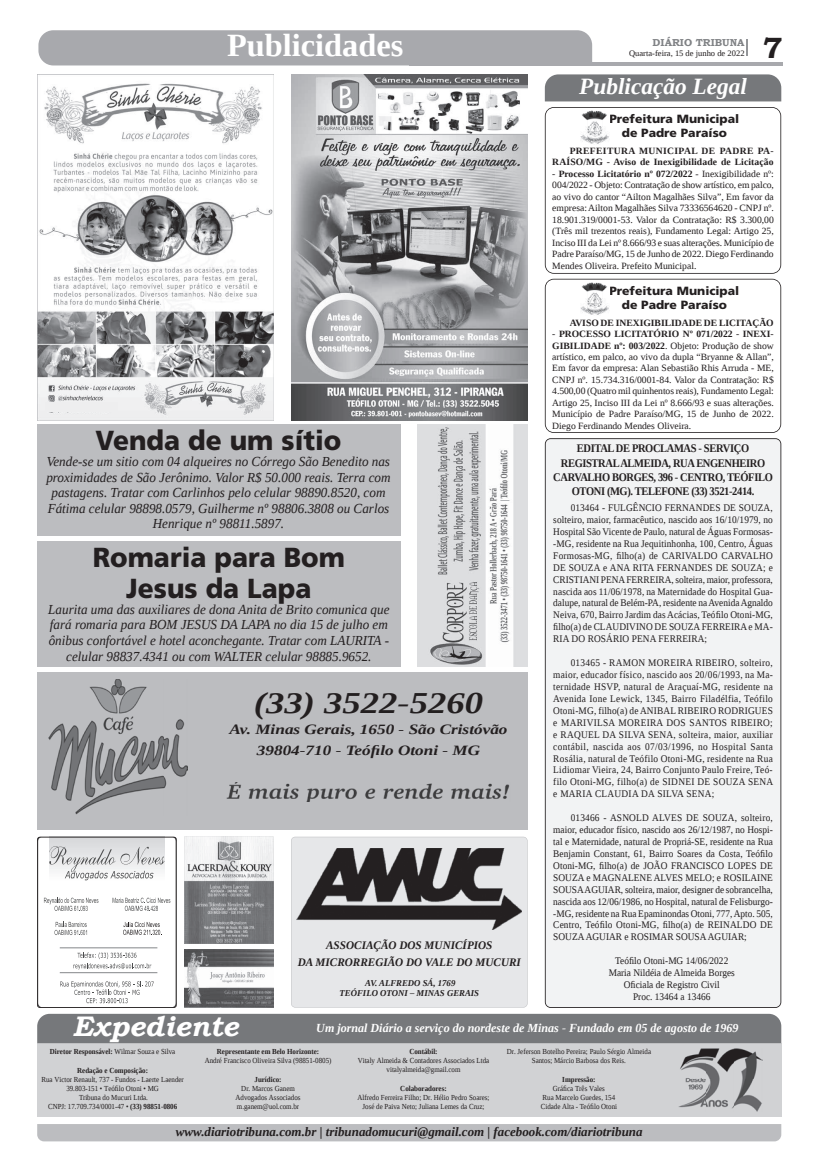
<style>
.page{position:relative;width:821px;height:1166px;background:#fff}
.page>*{position:absolute;margin:0;border:0;box-sizing:border-box;transform-origin:0 0}
.t1{font:700 32.38px "Liberation Serif";color:#fff}
.t2{font:italic 700 30.36px "Liberation Serif";color:#231f20;scale:1.21 1}
.t3{font:700 29.31px "Bookman Old Style";color:#231f20}
.t4{font:italic 700 28.26px "Bookman Old Style";color:#fff}
.t5{font:900 27.56px/31.2px "Frutiger LT Std";color:#231f20;text-align:center;scale:.95 1}
.t6{font:italic 700 23.28px "Liberation Serif";color:#fff}
.t7{font:italic 700 14.17px/20.7px "Liberation Serif";color:#231f20;text-align:center;scale:1.21 1}
.t8{font:italic 13.74px/15.6px "Liberation Serif";color:#231f20;text-align:center;scale:.95 1}
.t9{font:italic 700 12.95px "Liberation Serif";color:#231f20}
.t10{font:italic 700 12.34px "Liberation Serif";color:#fff}
.t11{font:900 11.9px/14.3px "Frutiger LT Std";color:#231f20;text-align:center}
.t12{font:700 11.55px/14.4px "Liberation Serif";letter-spacing:-.035em;color:#231f20;text-align:center;scale:.91 1}
.t13{font:italic 700 11.46px/16.6px "Liberation Serif";color:#231f20;text-align:center}
.t14{font:10.06px/11.9px "Liberation Serif";letter-spacing:.005em;color:#231f20;text-align:justify;scale:.93 1}
.t15{font:700 10.06px "Bookman Old Style";color:#808285}
.t16{font:9.54px/11.5px "Liberation Serif";color:#231f20;text-align:justify}
.t17{font:700 9.54px/11.5px "Liberation Serif";letter-spacing:.015em;color:#231f20;text-align:right}
.t18{font:italic 700 9.01px/9.9px "Liberation Serif";color:#231f20;text-align:center}
.t19{font:8.4px "Liberation Serif";color:#231f20}
.t20{font:7.7px/9.2px "Liberation Serif";color:#231f20;text-align:center;scale:.91 1}
.t21{font:700 7.7px "Liberation Serif";color:#231f20;scale:.91 1}
.s1{font-weight:700}
.s2{font-weight:400}
</style>
<div class="page">
<hr style="left:409px;top:62px;width:374px;height:3px;background:#a8a9ad">
<div style="left:38px;top:30px;width:554px;height:35px;background:#a8a9ad"></div>
<svg style="left:747px;top:39px;width:1px;height:17px"></svg>
<div style="left:37px;top:1124px;width:744px;height:17px;background:#bcbdc0"></div>
<div style="left:545px;top:74px;width:236px;height:27px;background:#76787b"></div>
<svg style="left:545px;top:107px;width:236px;height:167px"></svg>
<img style="left:581px;top:110px;width:29px;height:34px">
<svg style="left:545px;top:279px;width:236px;height:154px"></svg>
<img style="left:581px;top:281px;width:29px;height:35px">
<svg style="left:37px;top:837px;width:140px;height:171px"></svg>
<svg style="left:184px;top:837px;width:90px;height:106px"></svg>
<img style="left:184px;top:949px;width:90px;height:59px">
<div style="left:291px;top:837px;width:237px;height:170px;background:#e6e7e9"></div>
<img style="left:297px;top:848px;width:225px;height:81px">
<div style="left:37px;top:1043px;width:744px;height:73px;background:#d1d2d4"></div>
<div style="left:37px;top:1014px;width:744px;height:29px;background:#76787b"></div>
<div style="left:545px;top:438px;width:236px;height:570px;background:#f2f3f4"></div>
<img style="left:678px;top:1049px;width:85px;height:62px">
<img style="left:291px;top:74px;width:236px;height:346px">
<img style="left:37px;top:74px;width:237px;height:346px">
<img style="left:46px;top:402px;width:72px;height:10px">
<div style="left:37px;top:672px;width:490px;height:157px;background:#bcbdc0"></div>
<img style="left:48px;top:679px;width:139px;height:136px">
<img style="left:227px;top:782px;width:283px;height:20px">
<div style="left:37px;top:425px;width:364px;height:111px;background:#bcbdc0"></div>
<div style="left:37px;top:541px;width:364px;height:126px;background:#bcbdc0"></div>
<img style="left:418px;top:425px;width:109px;height:242px">
<h1 class="t1" style="left:227px;top:24px;width:178px">Publicidades</h1>
<h3 class="t5" style="left:96px;top:425px;width:260px">Venda de um sítio</h3>
<p class="t8" style="left:46px;top:453px;width:364px">Vende-se um sitio com 04 alqueires no Córrego São Benedito nas proximidades de São Jerônimo. Valor R$ 50.000 reais. Terra com pastagens. Tratar com Carlinhos pelo celular 98890.8520, com Fátima celular 98898.0579, Guilherme nº 98806.3808 ou Carlos Henrique nº 98811.5897.</p>
<h3 class="t5" style="left:93px;top:542px;width:267px">Romaria para Bom<br>Jesus da Lapa</h3>
<h3 class="t8" style="left:48px;top:601px;width:361px">Laurita uma das auxiliares de dona Anita de Brito comunica que fará romaria para BOM JESUS DA LAPA no dia 15 de julho em ônibus confortável e hotel aconchegante. Tratar com LAURITA - celular 98837.4341 ou com WALTER celular 98885.9652.</h3>
<h2 class="t2" style="left:254px;top:683px;width:191px">(33) 3522-5260</h2>
<h3 class="t7" style="left:230px;top:719px;width:231px">Av. Minas Gerais, 1650 - São Cristóvão<br>39804-710 - Teófilo Otoni - MG</h3>
<p class="t13" style="left:298px;top:937px;width:225px">ASSOCIAÇÃO DOS MUNICÍPIOS<br>DA MICRORREGIÃO DO VALE DO MUCURI</p>
<p class="t18" style="left:340px;top:978px;width:141px">AV. ALFREDO SÁ, 1769<br>TEÓFILO OTONI – MINAS GERAIS</p>
<p class="t15" style="left:653px;top:35px;width:93px">DIÁRIO TRIBUNA</p>
<p class="t19" style="left:629px;top:48px;width:117px">Quarta-feira, 15 de junho de 2022</p>
<h3 class="t6" style="left:579px;top:71px;width:169px">Publicação Legal</h3>
<p class="t11" style="left:609px;top:112px;width:131px">Prefeitura Municipal de Padre Paraíso</p>
<h3 class="t3" style="left:763px;top:27px;width:21px">7</h3>
<p class="t17" style="left:552px;top:145px;width:223px">PREFEITURA MUNICIPAL DE PADRE PA-<br>RAÍSO/MG - Aviso de Inexigibilidade de Licitação</p>
<p class="t16" style="left:552px;top:168px;width:223px"><span class="s1">- Processo Licitatório nº 072/2022</span> - Inexigibilidade nº:<br>004/2022 - Objeto: Contratação de show artístico, em palco, ao vivo do cantor “Ailton Magalhães Silva”, Em favor da empresa: Ailton Magalhães Silva 73336564620 - CNPJ nº.<br>18.901.319/0001-53. Valor da Contratação: R$ 3.300,00 (Três mil trezentos reais), Fundamento Legal: Artigo 25, Inciso III da Lei nº 8.666/93 e suas alterações. Município de Padre Paraíso/MG, 15 de Junho de 2022. Diego Ferdinando Mendes Oliveira. Prefeito Municipal.</p>
<p class="t11" style="left:609px;top:283px;width:131px">Prefeitura Municipal de Padre Paraíso</p>
<p class="t17" style="left:570px;top:316px;width:206px">AVISO DE INEXIGIBILIDADE DE LICITAÇÃO</p>
<p class="t16" style="left:552px;top:328px;width:223px"><span class="s1">- PROCESSO LICITATÓRIO Nº 071/2022 - INEXI-GIBILIDADE nº: 003/2022</span>. Objeto: Produção de show artístico, em palco, ao vivo da dupla “Bryanne &amp; Allan”, Em favor da empresa: Alan Sebastião Rhis Arruda - ME, CNPJ nº. 15.734.316/0001-84. Valor da Contratação: R$ 4.500,00 (Quatro mil quinhentos reais), Fundamento Legal:<br>Artigo 25, Inciso III da Lei nº 8.666/93 e suas alterações.<br>Município de Padre Paraíso/MG, 15 de Junho de 2022.<br>Diego Ferdinando Mendes Oliveira.</p>
<p class="t12" style="left:553px;top:441px;width:243px">EDITAL DE PROCLAMAS - SERVIÇO REGISTRAL ALMEIDA, RUA ENGENHEIRO CARVALHO BORGES, 396 - CENTRO, TEÓFILO OTONI (MG). TELEFONE (33) 3521-2414.</p>
<p class="t14" style="left:553px;top:502px;width:238px;text-indent:17px">013464 - FULGÊNCIO FERNANDES DE SOUZA, solteiro, maior, farmacêutico, nascido aos 16/10/1979, no Hospital São Vicente de Paulo, natural de Águas Formosas--MG, residente na Rua Jequitinhonha, 100, Centro, Águas Formosas-MG, filho(a) de CARIVALDO CARVALHO DE SOUZA e ANA RITA FERNANDES DE SOUZA; e CRISTIANI PENA FERREIRA, solteira, maior, professora, nascida aos 11/06/1978, na Maternidade do Hospital Gua&shy;dalupe, natural de Belém-PA, residente na Avenida Agnaldo Neiva, 670, Bairro Jardim das Acácias, Teófilo Otoni-MG, filho(a) de CLAUDIVINO DE SOUZA FERREIRA e MA-RIA DO ROSÁRIO PENA FERREIRA;</p>
<p class="t14" style="left:553px;top:657px;width:238px;text-indent:17px">013465 - RAMON MOREIRA RIBEIRO, solteiro, maior, educador físico, nascido aos 20/06/1993, na Ma&shy;ternidade HSVP, natural de Araçuaí-MG, residente na Avenida Ione Lewick, 1345, Bairro Filadélfia, Teófilo Otoni-MG, filho(a) de ANIBAL RIBEIRO RODRIGUES e MARIVILSA MOREIRA DOS SANTOS RIBEIRO; e RAQUEL DA SILVA SENA, solteira, maior, auxiliar contábil, nascida aos 07/03/1996, no Hospital Santa Rosália, natural de Teófilo Otoni-MG, residente na Rua Lidiomar Vieira, 24, Bairro Conjunto Paulo Freire, Teó&shy;filo Otoni-MG, filho(a) de SIDNEI DE SOUZA SENA e MARIA CLAUDIA DA SILVA SENA;</p>
<p class="t14" style="left:553px;top:812px;width:238px;text-indent:17px">013466 - ASNOLD ALVES DE SOUZA, solteiro, maior, educador físico, nascido aos 26/12/1987, no Hospi&shy;tal e Maternidade, natural de Propriá-SE, residente na Rua Benjamin Constant, 61, Bairro Soares da Costa, Teófilo Otoni-MG, filho(a) de JOÃO FRANCISCO LOPES DE SOUZA e MAGNALENE ALVES MELO; e ROSILAINE SOUSA AGUIAR, solteira, maior, designer de sobrancelha, nascida aos 12/06/1986, no Hospital, natural de Felisburgo--MG, residente na Rua Epaminondas Otoni, 777, Apto. 505, Centro, Teófilo Otoni-MG, filho(a) de REINALDO DE SOUZA AGUIAR e ROSIMAR SOUSA AGUIAR;</p>
<p class="t14" style="left:609px;top:955px;width:137px;text-align:center">Teófilo Otoni-MG 14/06/2022<br>Maria Nildéia de Almeida Borges<br>Oficiala de Registro Civil<br>Proc. 13464 a 13466</p>
<h3 class="t4" style="left:73px;top:1005px;width:167px">Expediente</h3>
<p class="t10" style="left:316px;top:1020px;width:424px">Um jornal Diário a serviço do nordeste de Minas - Fundado em 05 de agosto de 1969</p>
<p class="t21" style="left:50px;top:1046px;width:139px">Diretor Responsável: <span class="s2">Wilmar Souza e Silva</span></p>
<p class="t21" style="left:77px;top:1065px;width:79px">Redação e Composição:</p>
<p class="t20" style="left:41px;top:1074px;width:158px">Rua Victor Renault, 737 - Fundos - Laerte Laender 39.803-151 • Teófilo Otoni • MG<br>Tribuna do Mucuri Ltda.<br>CNPJ: 17.709.734/0001-47 • <span class="s1">(33) 98851-0806</span></p>
<p class="t20" style="left:507px;top:1047px;width:160px">Dr. Jeferson Botelho Pereira; Paulo Sérgio Almeida<br>Santos; Márcio Barbosa dos Reis.</p>
<p class="t21" style="left:562px;top:1074px;width:38px">Impressão:</p>
<p class="t20" style="left:541px;top:1084px;width:85px">Gráfica Três Vales<br>Rua Marcelo Guedes, 154<br>Cidade Alta - Teófilo Otoni</p>
<p class="t21" style="left:409px;top:1046px;width:33px">Contábil:</p>
<p class="t20" style="left:358px;top:1056px;width:146px">Vitaly Almeida &amp; Contadores Associados Ltda vitalyalmeida@gmail.com</p>
<p class="t21" style="left:400px;top:1083px;width:52px">Colaboradores:</p>
<p class="t20" style="left:358px;top:1093px;width:147px">Alfredo Ferreira Filho; Dr. Hélio Pedro Soares;<br>José de Paiva Neto; Juliana Lemes da Cruz;</p>
<p class="t21" style="left:217px;top:1046px;width:114px">Representante em Belo Horizonte:</p>
<p class="t20" style="left:205px;top:1056px;width:141px">André Francisco Oliveira Silva (98851-0805)</p>
<p class="t21" style="left:255px;top:1074px;width:31px">Jurídico:</p>
<p class="t20" style="left:236px;top:1083px;width:73px">Dr. Marcos Ganem<br>Advogados Associados m.ganem@uol.com.br</p>
<p class="t9" style="left:176px;top:1123px;width:468px">www.diariotribuna.com.br | tribunadomucuri@gmail.com | facebook.com/diariotribuna</p>
</div>
